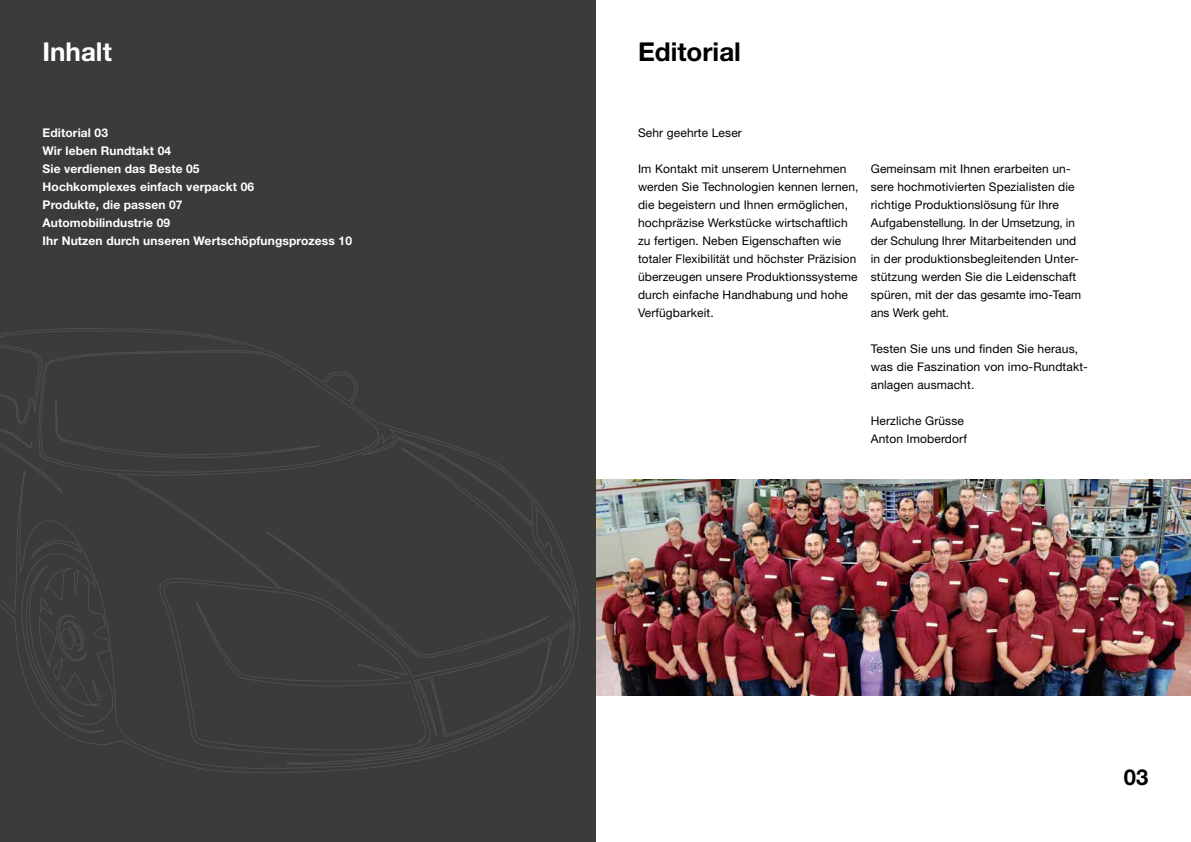
<style>
.page{position:relative;width:1191px;height:842px;background:#fff}
.page>*{position:absolute;margin:0;border:0;box-sizing:border-box;transform-origin:0 0}
.t1{font:700 26px "Helvetica Neue LT Std";color:#000}
.t2{font:700 26px "Helvetica Neue LT Std";color:#fff}
.t3{font:700 22px "Helvetica Neue LT Std";color:#000}
.t4{font:12px/18px "Helvetica Neue LT Std";letter-spacing:.01em;color:#000}
.t5{font:700 12px/18px "Helvetica Neue LT Std";letter-spacing:.01em;color:#fff}
</style>
<div class="page">
<img style="left:595px;top:479px;width:596px;height:216px">
<div style="left:0;top:0;width:595px;height:842px;background:#3b3b3a"></div>
<svg style="left:0;top:345px;width:575px;height:420px"></svg>
<h1 class="t2" style="left:43px;top:36px;width:71px">Inhalt</h1>
<p class="t5" style="left:43px;top:124px;width:311px">Editorial 03<br>Wir leben Rundtakt 04<br>Sie verdienen das Beste 05<br>Hochkomplexes einfach verpackt 06<br>Produkte, die passen 07<br>Automobilindustrie 09<br>Ihr Nutzen durch unseren Wertschöpfungsprozess 10</p>
<h1 class="t1" style="left:638px;top:36px;width:104px">Editorial</h1>
<p class="t4" style="left:638px;top:124px;width:105px">Sehr geehrte Leser</p>
<p class="t4" style="left:638px;top:160px;width:222px">Im Kontakt mit unserem Unternehmen werden Sie Technologien kennen lernen, die begeistern und Ihnen ermöglichen, hochpräzise Werkstücke wirtschaftlich zu fertigen. Neben Eigenschaften wie totaler Flexibilität und höchster Präzision überzeugen unsere Produktionssysteme durch einfache Handhabung und hohe Verfügbarkeit.</p>
<p class="t4" style="left:870px;top:160px;width:212px">Gemeinsam mit Ihnen erarbeiten un&shy;sere hochmotivierten Spezialisten die richtige Produktionslösung für Ihre Aufgabenstellung. In der Umsetzung, in der Schulung Ihrer Mitarbeitenden und in der produktionsbegleitenden Unter&shy;stützung werden Sie die Leidenschaft spüren, mit der das gesamte imo-Team ans Werk geht.</p>
<p class="t4" style="left:870px;top:340px;width:219px">Testen Sie uns und finden Sie heraus, was die Faszination von imo-Rundtakt&shy;anlagen ausmacht.</p>
<p class="t4" style="left:870px;top:412px;width:98px">Herzliche Grüsse<br>Anton Imoberdorf</p>
<h2 class="t3" style="left:1124px;top:764px;width:26px">03</h2>
</div>
